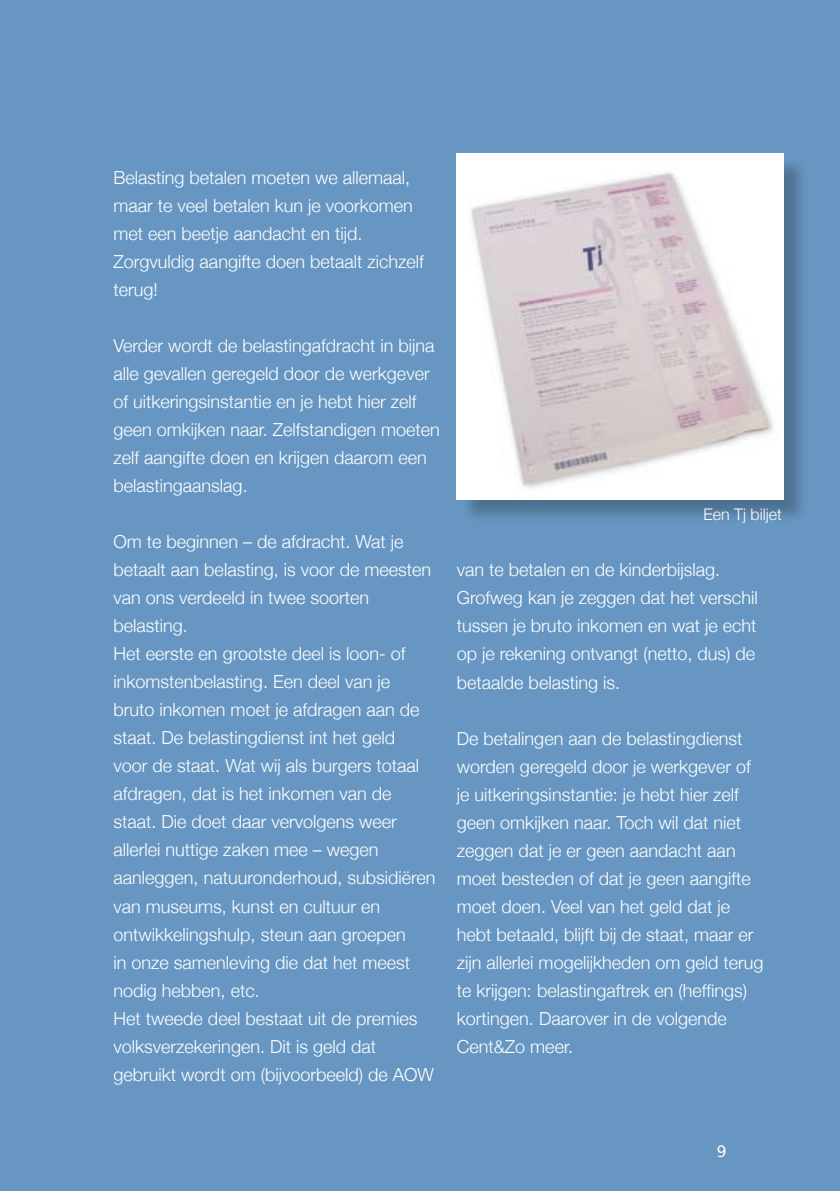
<style>
.page{position:relative;width:840px;height:1191px;background:#fff}
.page>*{position:absolute;margin:0;border:0;box-sizing:border-box;transform-origin:0 0}
.t1{font:300 18px/28px "Helvetica Neue";color:#fff}
.t2{font:300 16px "Helvetica Neue";color:#fff}
.t3{font:16px "Lucida Grande";color:#fff}
</style>
<div class="page">
<div style="left:0;top:0;width:839px;height:1191px;background:#6696c1"></div>
<div style="left:459px;top:157px;width:357px;height:375px;background:#000;opacity:.25"></div>
<img style="left:456px;top:154px;width:327px;height:345px">
<p class="t1" style="left:113px;top:163px;width:312px">Belasting betalen moeten we allemaal, maar te veel betalen kun je voorkomen met een beetje aandacht en tijd.<br>Zorgvuldig aangifte doen betaalt zichzelf terug!</p>
<p class="t1" style="left:113px;top:331px;width:327px">Verder wordt de belastingafdracht in bijna alle gevallen geregeld door de werkgever of uitkeringsinstantie en je hebt hier zelf geen omkijken naar. Zelfstandigen moeten zelf aangifte doen en krijgen daarom een belastingaanslag.</p>
<p class="t1" style="left:113px;top:527px;width:323px">Om te beginnen – de afdracht. Wat je betaalt aan belasting, is voor de meesten van ons verdeeld in twee soorten belasting.<br>Het eerste en grootste deel is loon- of inkomstenbelasting. Een deel van je bruto inkomen moet je afdragen aan de staat. De belastingdienst int het geld<br>voor de staat. Wat wij als burgers totaal afdragen, dat is het inkomen van de staat. Die doet daar vervolgens weer allerlei nuttige zaken mee – wegen aanleggen, natuuronderhoud, subsidiëren van museums, kunst en cultuur en ontwikkelingshulp, steun aan groepen<br>in onze samenleving die dat het meest nodig hebben, etc.<br>Het tweede deel bestaat uit de premies volksverzekeringen. Dit is geld dat gebruikt wordt om (bijvoorbeeld) de AOW</p>
<p class="t2" style="left:703px;top:505px;width:80px">Een Tj biljet</p>
<p class="t1" style="left:456px;top:555px;width:302px">van te betalen en de kinderbijslag.<br>Grofweg kan je zeggen dat het verschil tussen je bruto inkomen en wat je echt op je rekening ontvangt (netto, dus) de betaalde belasting is.</p>
<p class="t1" style="left:456px;top:723px;width:308px">De betalingen aan de belastingdienst worden geregeld door je werkgever of je uitkeringsinstantie: je hebt hier zelf geen omkijken naar. Toch wil dat niet zeggen dat je er geen aandacht aan moet besteden of dat je geen aangifte moet doen. Veel van het geld dat je hebt betaald, blijft bij de staat, maar er zijn allerlei mogelijkheden om geld terug te krijgen: belastingaftrek en (heffings) kortingen. Daarover in de volgende Cent&amp;Zo meer.</p>
<p class="t3" style="left:716px;top:1142px;width:12px">9</p>
</div>
